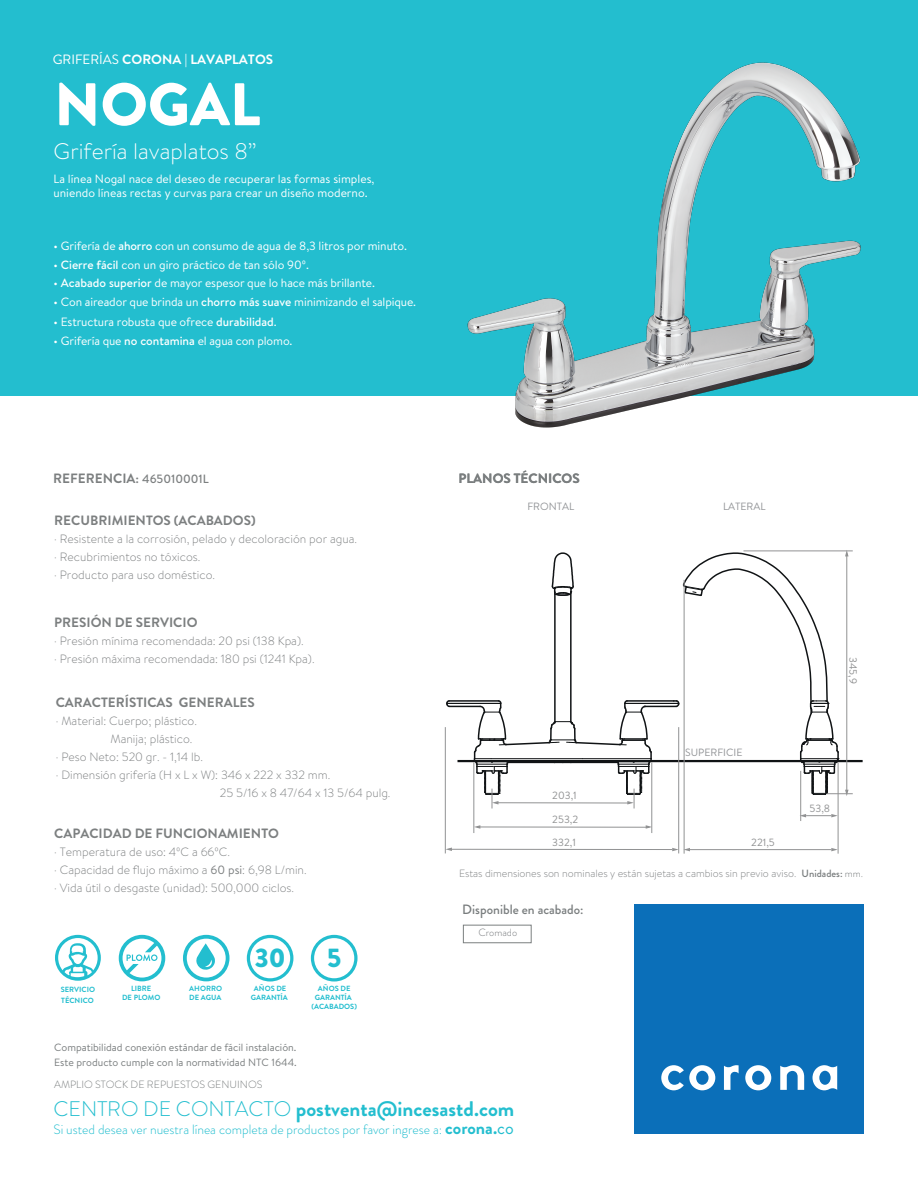
<style>
.page{position:relative;width:918px;height:1188px;background:#fff}
.page>*{position:absolute;margin:0;border:0;box-sizing:border-box;transform-origin:0 0}
.t1{font:900 60px "Brandon Grotesque";color:#fff}
.t2{font:900 27px "Brandon Grotesque";color:#23becf}
.t3{font:300 22.5px "Brandon Text";color:#fff}
.t4{font:700 21.15px "Brandon Grotesque";color:#23becf}
.t5{font:700 13.5px "Brandon Grotesque";color:#7c7f80}
.t6{font:300 13.5px "Brandon Grotesque";color:#23becf}
.t7{font:700 13.5px "Brandon Text";color:#fff}
.t8{font:500 13.5px "Brandon Grotesque";color:#797d7e}
.t9{font:700 13.5px "Brandon Grotesque";color:#7a7e7f}
.t10{font:300 12px/18px "Brandon Text";color:#7c7f80}
.t11{font:12px/14.4px "Brandon Text";letter-spacing:-.005em;color:#fff}
.t12{font:10.5px/15px "Brandon Text";color:#7a7e7f}
.t13{font:300 10.5px "Brandon Text";color:#7c7f80}
.t14{font:300 10.5px "Brandon Grotesque";color:#7a7e7f}
.t15{font:10.5px "Brandon Text";color:#919293}
.t16{font:10.5px "Brandon Text";color:#939598}
.t17{font:10.5px/17.4px "Brandon Grotesque";color:#797c7f}
.t18{font:300 10.5px "Brandon Grotesque";color:#797c7f}
.t19{font:700 7.5px/9px "Brandon Grotesque";color:#23becf;text-align:center}
.s1{font-weight:400}
.s2{font-weight:500}
.s3{font-family:"Brandon Text";font-weight:500;font-size:12px}
.s4{font-family:"Brandon Grotesque";font-weight:500;color:#797d7e}
.s5{font-family:"Brandon Grotesque";color:#797d7e}
.s6{font-family:"Brandon Text";font-weight:300;font-size:12px;color:#7c7f80}
.s7{font-weight:300}
.s8{font-weight:700;font-size:18px}
.s9{font-weight:400;font-size:18px}
</style>
<div class="page">
<div style="left:463px;top:925px;width:68px;height:18px;border:1px solid #7b7f80"></div>
<svg style="left:55px;top:935px;width:46px;height:46px"></svg>
<svg style="left:119px;top:935px;width:46px;height:46px"></svg>
<svg style="left:311px;top:935px;width:47px;height:47px"></svg>
<svg style="left:247px;top:935px;width:46px;height:47px"></svg>
<svg style="left:183px;top:935px;width:47px;height:46px"></svg>
<div style="left:0;top:0;width:918px;height:396px;background:#23becf"></div>
<div style="left:634px;top:904px;width:230px;height:230px;background:#0b6fb9"></div>
<svg style="left:661px;top:1065px;width:55px;height:26px"></svg>
<svg style="left:745px;top:1065px;width:27px;height:26px"></svg>
<svg style="left:780px;top:1065px;width:24px;height:25px"></svg>
<svg style="left:812px;top:1065px;width:26px;height:26px"></svg>
<svg style="left:724px;top:1065px;width:15px;height:25px"></svg>
<hr style="left:554px;top:592px;width:2px;height:130px;background:#101315">
<hr style="left:570px;top:592px;width:2px;height:130px;background:#101315">
<hr style="left:627px;top:700px;width:47px;height:2px;background:#101315">
<hr style="left:449px;top:700px;width:50px;height:2px;background:#101315">
<hr style="left:625px;top:703px;width:49px;height:1px;background:#101315">
<hr style="left:644px;top:706px;width:32px;height:1px;background:#101315">
<hr style="left:447px;top:703px;width:54px;height:1px;background:#101315">
<hr style="left:449px;top:706px;width:31px;height:1px;background:#101315">
<svg style="left:446px;top:700px;width:6px;height:8px"></svg>
<svg style="left:551px;top:552px;width:23px;height:44px"></svg>
<hr style="left:458px;top:760px;width:405px;height:2px;background:#101315">
<hr style="left:684px;top:580px;width:1px;height:274px;background:#919293">
<hr style="left:800px;top:771px;width:1px;height:50px;background:#919293">
<hr style="left:838px;top:763px;width:1px;height:91px;background:#919293">
<hr style="left:689px;top:849px;width:142px;height:1px;background:#919293">
<svg style="left:831px;top:848px;width:7px;height:3px"></svg>
<svg style="left:800px;top:814px;width:38px;height:3px"></svg>
<hr style="left:449px;top:849px;width:223px;height:1px;background:#919293">
<hr style="left:477px;top:827px;width:172px;height:1px;background:#919293">
<svg style="left:446px;top:848px;width:6px;height:3px"></svg>
<svg style="left:672px;top:848px;width:18px;height:3px"></svg>
<svg style="left:474px;top:825px;width:6px;height:4px"></svg>
<svg style="left:674px;top:550px;width:179px;height:246px"></svg>
<hr style="left:678px;top:727px;width:1px;height:126px;background:#919293">
<hr style="left:651px;top:762px;width:1px;height:71px;background:#919293">
<svg style="left:473px;top:699px;width:180px;height:110px"></svg>
<hr style="left:473px;top:762px;width:1px;height:71px;background:#919293">
<hr style="left:445px;top:727px;width:1px;height:126px;background:#919293">
<img style="left:467px;top:62px;width:394px;height:366px">
<p class="t7" style="left:53px;top:50px;width:222px"><span class="s1">GRIFERÍAS</span> CORONA | LAVAPLATOS</p>
<h1 class="t1" style="left:54px;top:62px;width:208px">NOGAL</h1>
<h3 class="t3" style="left:54px;top:136px;width:205px">Grifería lavaplatos 8”</h3>
<p class="t11" style="left:53px;top:171px;width:322px">La línea Nogal nace del deseo de recuperar las formas simples, uniendo líneas rectas y curvas para crear un diseño moderno.</p>
<p class="t11" style="left:53px;top:238px;width:355px">• Grifería de <span class="s2">ahorro</span> con un consumo de agua de 8,3 litros por minuto.</p>
<p class="t11" style="left:53px;top:257px;width:257px">• <span class="s2">Cierre fácil</span> con un giro práctico de tan sólo 90º.</p>
<p class="t11" style="left:53px;top:276px;width:323px">• <span class="s2">Acabado superior</span> de mayor espesor que lo hace más brillante.</p>
<p class="t11" style="left:53px;top:294px;width:364px">• Con aireador que brinda un <span class="s2">chorro más suave</span> minimizando el salpique.</p>
<p class="t11" style="left:53px;top:314px;width:225px">• Estructura robusta que ofrece <span class="s2">durabilidad</span>.</p>
<p class="t11" style="left:53px;top:333px;width:241px">• Grifería que <span class="s2">no contamina</span> el agua con plomo.</p>
<p class="t5" style="left:53px;top:469px;width:157px">REFERENCIA: <span class="s3">465010001L</span></p>
<p class="t5" style="left:54px;top:511px;width:203px">RECUBRIMIENTOS (ACABADOS)</p>
<p class="t10" style="left:54px;top:530px;width:304px">· Resistente a la corrosión, pelado y decoloración por agua. · Recubrimientos no tóxicos.<br>· Producto para uso doméstico.</p>
<p class="t5" style="left:54px;top:613px;width:145px">PRESIÓN DE SERVICIO</p>
<p class="t10" style="left:54px;top:631px;width:262px">· Presión mínima recomendada: 20 psi (138 Kpa).<br>· Presión máxima recomendada: 180 psi (1241 Kpa).</p>
<p class="t5" style="left:56px;top:693px;width:200px">CARACTERÍSTICAS GENERALES</p>
<p class="t10" style="left:56px;top:712px;width:143px">· Material: Cuerpo; plástico.</p>
<p class="t10" style="left:110px;top:730px;width:83px">Manija; plástico.</p>
<p class="t10" style="left:56px;top:748px;width:149px">· Peso Neto: 520 gr. - 1,14 lb.</p>
<p class="t10" style="left:56px;top:766px;width:276px">· Dimensión grifería (H x L x W): 346 x 222 x 332 mm.</p>
<p class="t10" style="left:220px;top:784px;width:172px">25 5/16 x 8 47/64 x 13 5/64 pulg.</p>
<p class="t5" style="left:54px;top:823px;width:226px">CAPACIDAD DE FUNCIONAMIENTO</p>
<p class="t10" style="left:54px;top:842px;width:254px">· Temperatura de uso: 4ºC a 66ºC.<br>· Capacidad de flujo máximo a <span class="s1">60 psi</span>: 6,98 L/min. · Vida útil o desgaste (unidad): 500,000 ciclos.</p>
<p class="t19" style="left:61px;top:984px;width:36px;line-height:10.8px;text-align:left">SERVICIO<br>TÉCNICO</p>
<p class="t19" style="left:122px;top:984px;width:40px">LIBRE<br>DE PLOMO</p>
<p class="t19" style="left:189px;top:984px;width:34px;text-align:left">AHORRO<br>DE AGUA</p>
<h2 class="t2" style="left:255px;top:939px;width:32px">30</h2>
<p class="t19" style="left:251px;top:984px;width:39px">AÑOS DE<br>GARANTÍA</p>
<p class="t12" style="left:54px;top:1040px;width:244px">Compatibilidad conexión estándar de fácil instalación.<br>Este producto cumple con la normatividad NTC 1644.</p>
<p class="t14" style="left:54px;top:1077px;width:210px">AMPLIO STOCK DE REPUESTOS GENUINOS</p>
<h2 class="t2" style="left:327px;top:939px;width:16px">5</h2>
<p class="t19" style="left:311px;top:984px;width:47px">AÑOS DE<br>GARANTÍA (ACABADOS)</p>
<p class="t9" style="left:458px;top:469px;width:123px">PLANOS TÉCNICOS</p>
<p class="t16" style="left:527px;top:499px;width:48px">FRONTAL</p>
<p class="t16" style="left:723px;top:499px;width:44px">LATERAL</p>
<p class="t15" style="left:552px;top:788px;width:26px">203,1</p>
<p class="t15" style="left:552px;top:812px;width:27px">253,2</p>
<p class="t15" style="left:552px;top:836px;width:25px">332,1</p>
<p class="t16" style="left:685px;top:745px;width:59px">SUPERFICIE</p>
<p class="t15" style="left:751px;top:835px;width:25px">221,5</p>
<p class="t15" style="left:860px;top:657px;width:29px;rotate:90deg">345,9</p>
<p class="t15" style="left:809px;top:801px;width:22px">53,8</p>
<p class="t13" style="left:459px;top:866px;width:406px">Estas dimensiones son nominales y están sujetas a cambios sin previo aviso. <span class="s4">Unidades:</span> <span class="s5">mm.</span></p>
<p class="t8" style="left:462px;top:900px;width:123px">Disponible en acabado:</p>
<p class="t18" style="left:478px;top:925px;width:40px">Cromado</p>
<p class="t17" style="left:462px;top:906px;width:83px;text-indent:7px">ref. O19090001L <span class="s6">·</span> <span class="s7">Bonete</span></p>
<h3 class="t4" style="left:53px;top:1094px;width:463px"><span class="s7">CENTRO DE CONTACTO</span> postventa@incesastd.com</h3>
<p class="t6" style="left:53px;top:1120px;width:462px">Si usted desea ver nuestra línea completa de productos por favor ingrese a: <span class="s8">corona.</span><span class="s9">co</span></p>
</div>
